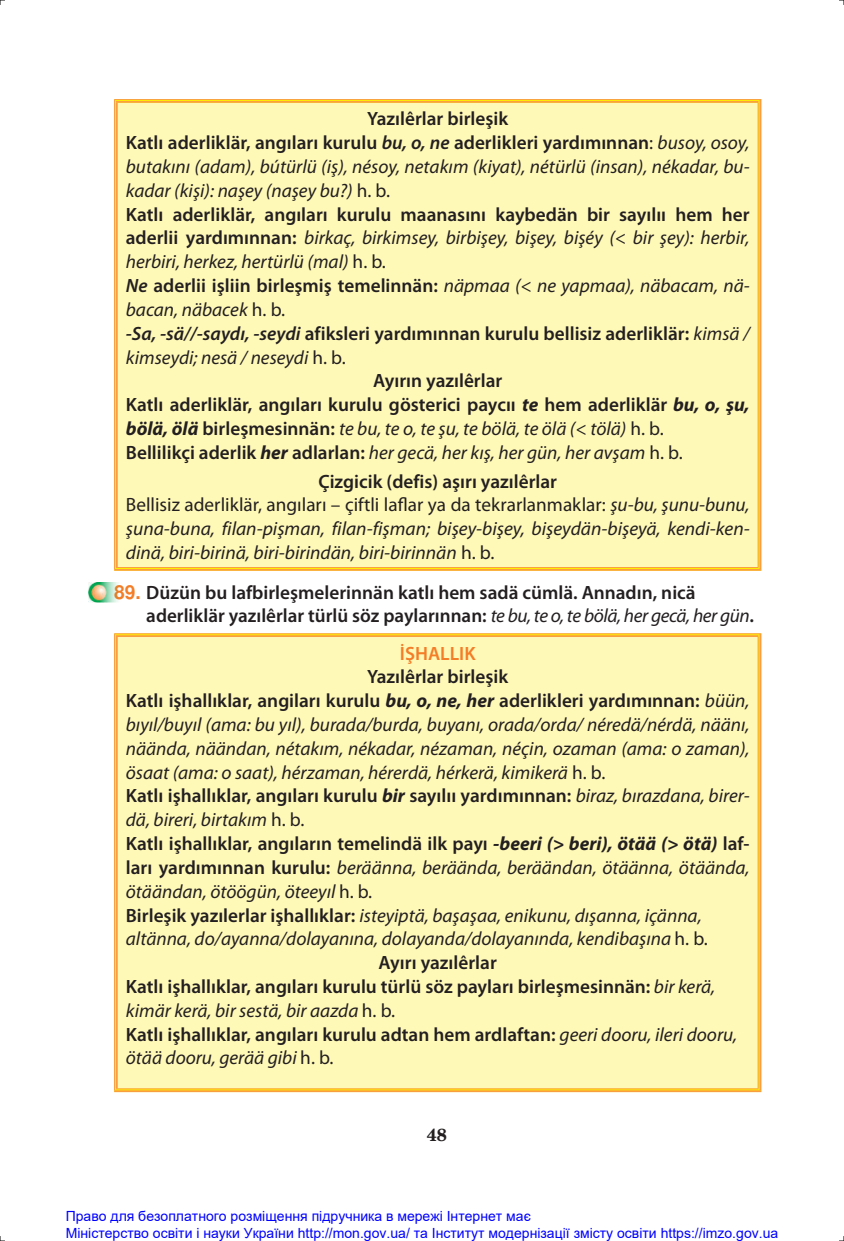
<style>
.page{position:relative;width:844px;height:1241px;background:#fff}
.page>*{position:absolute;margin:0;border:0;box-sizing:border-box;transform-origin:0 0}
.t1{font:italic 19.25px/23.8px "Myriad Pro";color:#231f20}
.t2{font:600 19.25px/22.8px "Myriad Pro";color:#231f20}
.t3{font:600 19.25px "Myriad Pro";color:#f47d27}
.t4{font:700 17.5px "Te X Gyre Schola";color:#231f20}
.t5{font:14px/16.8px "Arial";color:#00f}
.s1{font-style:italic}
.s2{font-weight:400}
.s3{font-weight:400;font-style:italic}
.s4{font-style:normal}
.s5{font-weight:600;font-style:normal}
.s6{font-weight:700;font-style:italic}
.s7{font-weight:700}
.s8{font-family:"Free Sans";font-weight:700;color:#f47d27}
</style>
<div class="page">
<div style="left:116px;top:101px;width:643px;height:468px;background:#fff9b8"></div>
<hr style="left:114px;top:99px;width:647px;height:4px;background:#fff101">
<hr style="left:114px;top:103px;width:4px;height:464px;background:#fff101">
<hr style="left:757px;top:103px;width:4px;height:464px;background:#fbbc2a">
<hr style="left:114px;top:567px;width:647px;height:3px;background:#fff101">
<hr style="left:114px;top:99px;width:647px;height:1px;background:#f99f42">
<hr style="left:116px;top:101px;width:642px;height:2px;background:#f99f42">
<hr style="left:114px;top:100px;width:1px;height:469px;background:#f99f42">
<hr style="left:116px;top:103px;width:2px;height:464px;background:#f99f42">
<hr style="left:757px;top:103px;width:1px;height:464px;background:#f99f42">
<hr style="left:759px;top:100px;width:2px;height:469px;background:#f99f42">
<hr style="left:116px;top:567px;width:642px;height:1px;background:#f99f42">
<hr style="left:114px;top:569px;width:647px;height:1px;background:#f99f42">
<div style="left:116px;top:635px;width:643px;height:455px;background:#fff9b8"></div>
<hr style="left:114px;top:633px;width:647px;height:4px;background:#fdd814">
<hr style="left:114px;top:637px;width:4px;height:451px;background:#fff101">
<hr style="left:757px;top:637px;width:4px;height:451px;background:#fbbc2a">
<hr style="left:114px;top:1088px;width:647px;height:3px;background:#fff101">
<hr style="left:114px;top:633px;width:647px;height:1px;background:#f99f42">
<hr style="left:116px;top:635px;width:642px;height:2px;background:#f99f42">
<hr style="left:114px;top:634px;width:1px;height:456px;background:#f99f42">
<hr style="left:116px;top:637px;width:2px;height:451px;background:#f99f42">
<hr style="left:757px;top:637px;width:1px;height:451px;background:#f99f42">
<hr style="left:759px;top:634px;width:2px;height:456px;background:#f99f42">
<hr style="left:116px;top:1088px;width:642px;height:1px;background:#f99f42">
<hr style="left:114px;top:1090px;width:647px;height:1px;background:#f99f42">
<img style="left:88px;top:582px;width:30px;height:20px">
<p class="t2" style="left:367px;top:107px;width:142px">Yazılêrlar birleşik</p>
<p class="t2" style="left:126px;top:131px;width:625px">Katlı aderliklär, angıları kurulu <span class="s1">bu, o, ne</span> aderlikleri yardımınnan<span class="s2">:</span> <span class="s3">busoy, osoy,</span></p>
<p class="t1" style="left:126px;top:154px;width:625px">butakını (adam), bútürlü (iş), nésoy, netakım (kiyat), nétürlü (insan), nékadar, bu-</p>
<p class="t1" style="left:126px;top:178px;width:266px">kadar (kişi): naşey (naşey bu?) <span class="s4">h. b.</span></p>
<p class="t2" style="left:126px;top:202px;width:625px">Katlı aderliklär, angıları kurulu maanasını kaybedän bir sayılıı hem her</p>
<p class="t1" style="left:126px;top:226px;width:625px"><span class="s5">aderlii yardımınnan:</span> birkaç, birkimsey, birbişey, bişey, bişéy (&lt; bir şey): herbir,</p>
<p class="t1" style="left:126px;top:249px;width:261px">herbiri, herkez, hertürlü (mal) <span class="s4">h. b.</span></p>
<p class="t2" style="left:126px;top:274px;width:625px"><span class="s1">Ne</span> aderlii işliin birleşmiş temelinnän: <span class="s3">näpmaa (&lt; ne yapmaa), näbacam, nä-</span></p>
<p class="t1" style="left:126px;top:297px;width:161px">bacan, näbacek <span class="s4">h. b.</span></p>
<p class="t2" style="left:126px;top:321px;width:625px"><span class="s1">-Sa, -sä//-saydı, -seydi</span> afiksleri yardımınnan kurulu bellisiz aderliklär: <span class="s3">kimsä /</span></p>
<p class="t1" style="left:126px;top:345px;width:221px">kimseydi; nesä / neseydi <span class="s4">h. b.</span></p>
<p class="t2" style="left:373px;top:369px;width:131px">Ayırın yazılêrlar</p>
<p class="t2" style="left:126px;top:393px;width:625px">Katlı aderliklär, angıları kurulu gösterici paycıı <span class="s6">te</span> hem aderliklär <span class="s6">bu, o, şu,</span></p>
<p class="t1" style="left:126px;top:416px;width:539px"><span class="s7">bölä, ölä</span> <span class="s5">birleşmesinnän:</span> te bu, te o, te şu, te bölä, te ölä (&lt; tölä) <span class="s4">h. b.</span></p>
<p class="t1" style="left:126px;top:440px;width:558px"><span class="s5">Bellilikçi aderlik</span> <span class="s7">her</span> <span class="s5">adlarlan:</span> her gecä, her kış, her gün, her avşam <span class="s4">h. b.</span></p>
<p class="t1" style="left:126px;top:469px;width:625px;text-indent:192px"><span class="s5">Çizgicik (defis) aşırı yazılêrlar<br></span><span class="s4">Bellisiz aderliklär, angıları – çiftli laflar ya da tekrarlanmaklar:</span> şu-bu, şunu-bunu, şuna-buna, filan-pişman, filan-fişman; bişey-bişey, bişeydän-bişeyä, kendi-ken&shy;dinä, biri-birinä, biri-birindän, biri-birinnän <span class="s4">h. b.</span></p>
<p class="t2" style="left:146px;top:580px;width:609px;text-indent:-32px"><span class="s8">89.</span> Düzün bu lafbirleşmelerinnän katlı hem sadä cümlä. Annadın, nicä aderliklär yazılêrlar türlü söz paylarınnan: <span class="s3">te bu, te o, te bölä, her gecä, her gün</span>.</p>
<p class="t3" style="left:400px;top:640px;width:77px">İŞHALLIK</p>
<p class="t2" style="left:367px;top:665px;width:142px">Yazılêrlar birleşik</p>
<p class="t2" style="left:126px;top:688px;width:625px">Katlı işhallıklar, angiları kurulu <span class="s6">bu, o, ne, her</span> aderlikleri yardımınnan: <span class="s3">büün,</span></p>
<p class="t1" style="left:126px;top:712px;width:625px">bıyıl/buyıl (ama: bu yıl), burada/burda, buyanı, orada/orda/ néredä/nérdä, näänı,</p>
<p class="t1" style="left:126px;top:736px;width:625px">näända, näändan, nétakım, nékadar, nézaman, néçin, ozaman (ama: o zaman),</p>
<p class="t1" style="left:126px;top:759px;width:481px">ösaat (ama: o saat), hérzaman, hérerdä, hérkerä, kimikerä <span class="s4">h. b.</span></p>
<p class="t2" style="left:126px;top:784px;width:625px">Katlı işhallıklar, angıları kurulu <span class="s6">bir</span> sayılıı yardımınnan: <span class="s3">biraz, bırazdana, birer-</span></p>
<p class="t1" style="left:126px;top:807px;width:180px">dä, bireri, birtakım <span class="s4">h. b.</span></p>
<p class="t2" style="left:126px;top:831px;width:625px">Katlı işhallıklar, angıların temelindä ilk payı <span class="s6">-beeri (&gt; beri), ötää (&gt; ötä)</span> laf-</p>
<p class="t1" style="left:126px;top:855px;width:625px"><span class="s5">ları yardımınnan kurulu:</span> beräänna, beräända, beräändan, ötäänna, ötäända,</p>
<p class="t1" style="left:126px;top:878px;width:248px">ötäändan, ötöögün, öteeyıl <span class="s4">h. b.</span></p>
<p class="t1" style="left:126px;top:902px;width:577px"><span class="s5">Birleşik yazılerlar işhallıklar:</span> isteyiptä, başaşaa, enikunu, dışanna, içänna,</p>
<p class="t1" style="left:126px;top:926px;width:583px">altänna, do/ayanna/dolayanına, dolayanda/dolayanında, kendibaşına <span class="s4">h. b.</span></p>
<p class="t2" style="left:378px;top:950px;width:120px">Ayırı yazılêrlar</p>
<p class="t2" style="left:126px;top:974px;width:590px">Katlı işhallıklar, angıları kurulu türlü söz payları birleşmesinnän: <span class="s3">bir kerä,</span></p>
<p class="t1" style="left:126px;top:997px;width:271px">kimär kerä, bir sestä, bir aazda <span class="s4">h. b.</span></p>
<p class="t2" style="left:126px;top:1022px;width:612px">Katlı işhallıklar, angıları kurulu adtan hem ardlaftan: <span class="s3">geeri dooru, ileri dooru,</span></p>
<p class="t1" style="left:126px;top:1045px;width:209px">ötää dooru, gerää gibi <span class="s4">h. b.</span></p>
<p class="t4" style="left:426px;top:1119px;width:22px">48</p>
<p class="t5" style="left:66px;top:1207px;width:713px">Право для безоплатного розміщення підручника в мережі Інтернет має<br>Міністерство освіти і науки України http://mon.gov.ua/ та Інститут модернізації змісту освіти https://imzo.gov.ua</p>
</div>
